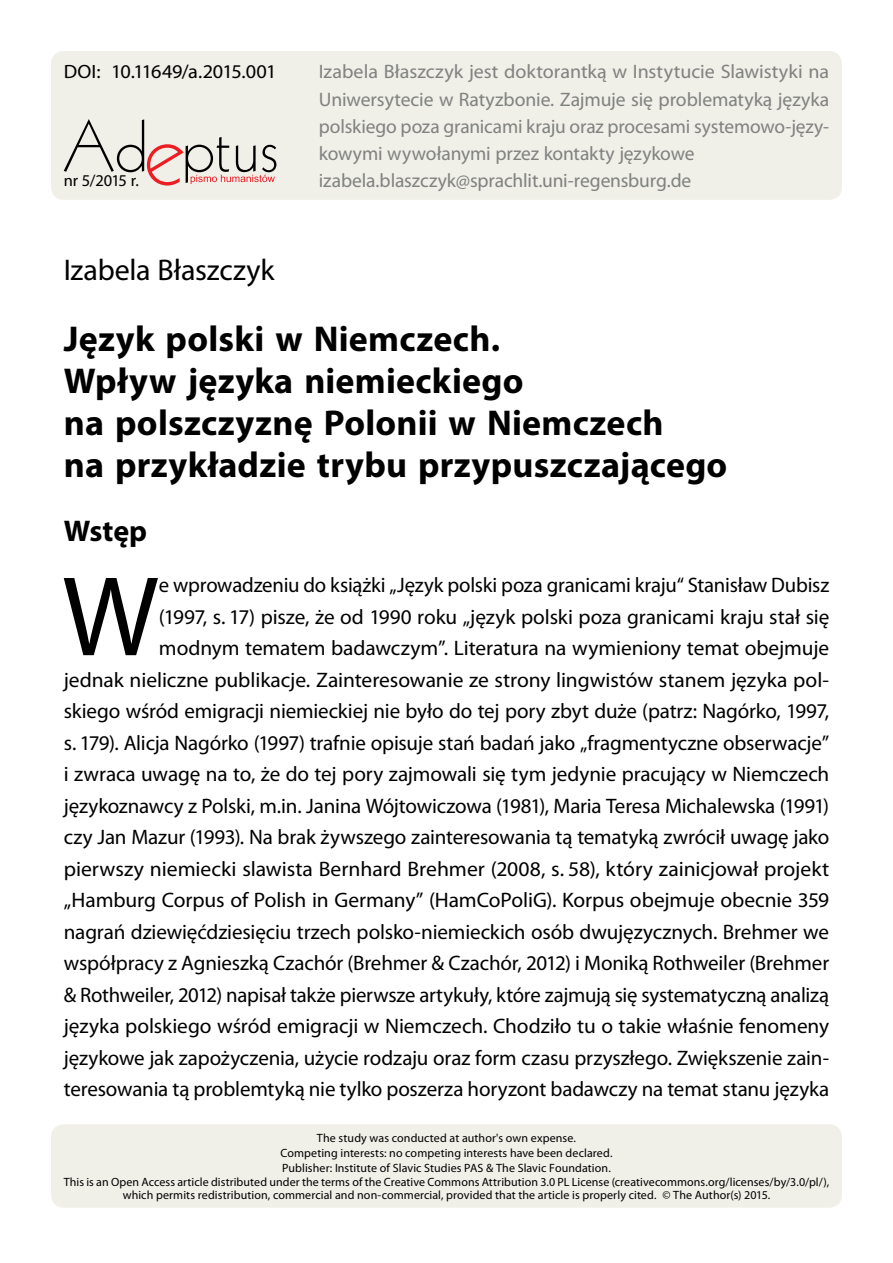
<style>
.page{position:relative;width:893px;height:1263px;background:#fff}
.page>*{position:absolute;margin:0;border:0;box-sizing:border-box;transform-origin:0 0}
.N_ormal_inicjał{font:114.45px "Myriad Pro";color:#000}
.Tytuł_artykułu{font:700 36px/42px "Myriad Pro";letter-spacing:.01em;color:#000}
.Nazwisko{font:30px "Myriad Pro";letter-spacing:-.005em;color:#000}
.Tytuł_Rozdziału_1{font:700 30px "Myriad Pro";letter-spacing:-.005em;color:#000}
.N_ormal_inicjał-2{font:21px/31.5px "Myriad Pro";letter-spacing:-.005em;color:#000;text-align:right}
.informacje_o_autorze{font:19.5px/27.2px "Myriad Pro";letter-spacing:-.01em;color:#808280;text-align:justify}
.indeks_DOI{font:19.5px "Myriad Pro";letter-spacing:-.045em;color:#000;scale:1.04 1}
.numer_wydania{font:16.5px "Myriad Pro";letter-spacing:-.03em;color:#000}
.notka_lioencyjna{font:12px/12.8px "Myriad Pro";letter-spacing:.005em;color:#000;text-align:center}
.s1{font-size:19.35px}
</style>
<div class="page">
<div style="left:51px;top:1124px;width:791px;height:84px;background:#f0efe8;border-radius:13px"></div>
<div style="left:51px;top:51px;width:791px;height:149px;background:#f0efe8;border-radius:13px"></div>
<svg style="left:64px;top:119px;width:212px;height:67px"></svg>
<p class="indeks_DOI" style="left:64px;top:61px;width:206px"><span class="s1">DOI:</span> 10.11649/a.2015.001</p>
<p class="numer_wydania" style="left:64px;top:171px;width:77px">nr 5/2015 r.</p>
<p class="informacje_o_autorze" style="left:319px;top:59px;width:512px">Izabela Błaszczyk jest doktorantką w Instytucie Slawistyki na Uniwersytecie w Ratyzbonie. Zajmuje się problematyką języka polskiego poza granicami kraju oraz procesami systemowo-języ&shy;kowymi wywołanymi przez kontakty językowe</p>
<p class="informacje_o_autorze" style="left:319px;top:167px;width:374px">izabela.blaszczyk@sprachlit.uni-regensburg.de</p>
<p class="Nazwisko" style="left:64px;top:253px;width:212px">Izabela Błaszczyk</p>
<p class="Tytuł_artykułu" style="left:64px;top:316px;width:665px">Język polski w Niemczech.<br>Wpływ języka niemieckiego<br>na polszczyznę Polonii w Niemczech<br>na przykładzie trybu przypuszczającego</p>
<p class="Tytuł_Rozdziału_1" style="left:64px;top:512px;width:85px">Wstęp</p>
<p class="N_ormal_inicjał" style="left:62px;top:554px;width:98px">W</p>
<p class="N_ormal_inicjał-2" style="left:64px;top:570px;width:767px">e wprowadzeniu do książki „Język polski poza granicami kraju“ Stanisław Dubisz<br>(1997, s. 17) pisze, że od 1990 roku „język polski poza granicami kraju stał się<br>modnym tematem badawczym”. Literatura na wymieniony temat obejmuje<br>jednak nieliczne publikacje. Zainteresowanie ze strony lingwistów stanem języka pol&shy;skiego wśród emigracji niemieckiej nie było do tej pory zbyt duże (patrz: Nagórko, 1997, s. 179). Alicja Nagórko (1997) trafnie opisuje stań badań jako „fragmentyczne obserwacje” i zwraca uwagę na to, że do tej pory zajmowali się tym jedynie pracujący w Niemczech językoznawcy z Polski, m.in. Janina Wójtowiczowa (1981), Maria Teresa Michalewska (1991) czy Jan Mazur (1993). Na brak żywszego zainteresowania tą tematyką zwrócił uwagę jako pierwszy niemiecki slawista Bernhard Brehmer (2008, s. 58), który zainicjował projekt „Hamburg Corpus of Polish in Germany” (HamCoPoliG). Korpus obejmuje obecnie 359 nagrań dziewięćdziesięciu trzech polsko-niemieckich osób dwujęzycznych. Brehmer we współpracy z Agnieszką Czachór (Brehmer &amp; Czachór, 2012) i Moniką Rothweiler (Brehmer &amp; Rothweiler, 2012) napisał także pierwsze artykuły, które zajmują się systematyczną analizą języka polskiego wśród emigracji w Niemczech. Chodziło tu o takie właśnie fenomeny językowe jak zapożyczenia, użycie rodzaju oraz form czasu przyszłego. Zwiększenie zain&shy;teresowania tą problemtyką nie tylko poszerza horyzont badawczy na temat stanu języka</p>
<p class="notka_lioencyjna" style="left:317px;top:1132px;width:261px">The study was conducted at author's own expense.</p>
<p class="notka_lioencyjna" style="left:280px;top:1146px;width:334px">Competing interests: no competing interests have been declared.</p>
<p class="notka_lioencyjna" style="left:282px;top:1161px;width:330px">Publisher: Institute of Slavic Studies PAS &amp; The Slavic Foundation.</p>
<p class="notka_lioencyjna" style="left:64px;top:1176px;width:767px">This is an Open Access article distributed under the terms of the Creative Commons Attribution 3.0 PL License (creativecommons.org/licenses/by/3.0/pl/), which permits redistribution, commercial and non-commercial, provided that the article is properly cited. © The Author(s) 2015.</p>
</div>
